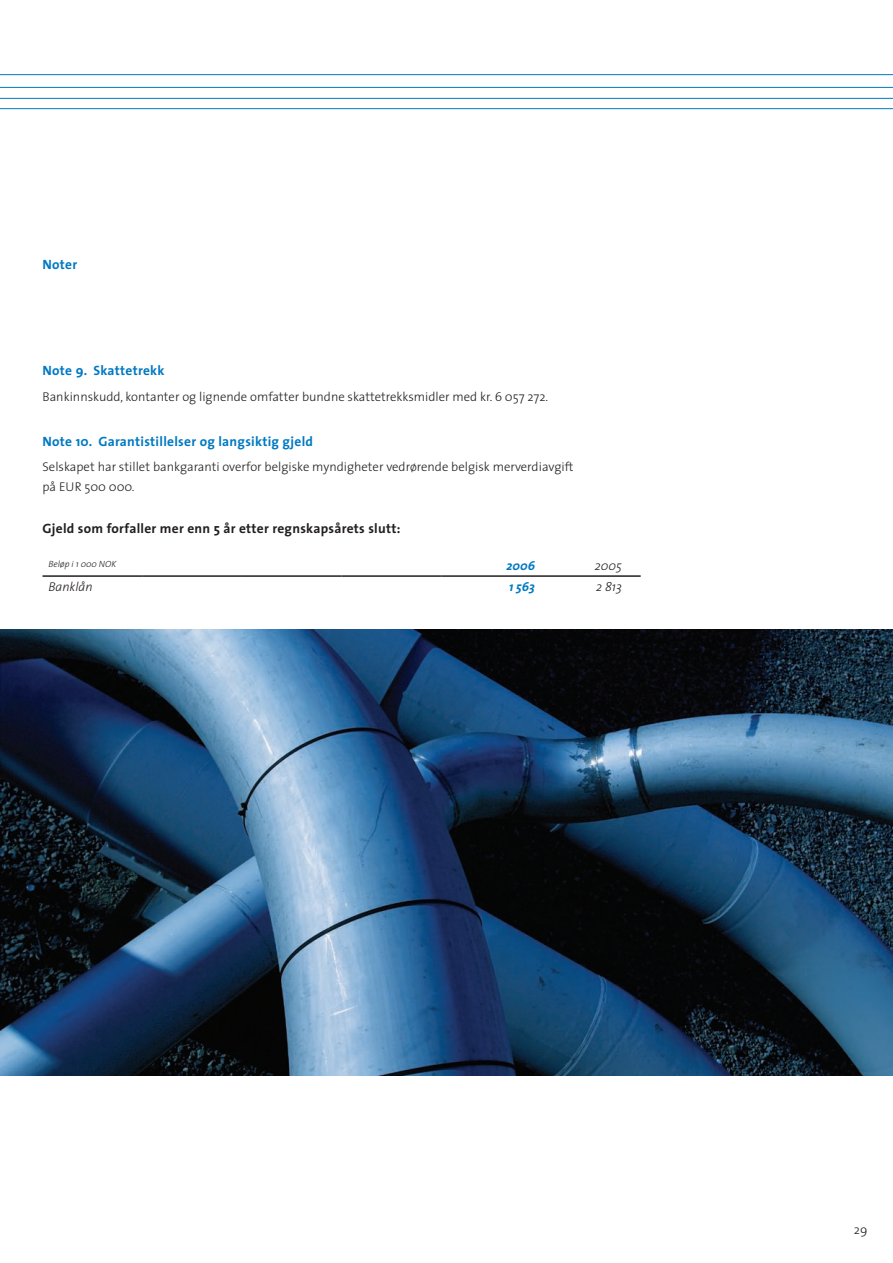
<style>
.page{position:relative;width:893px;height:1263px;background:#fff}
.page>*{position:absolute;margin:0;border:0;box-sizing:border-box;transform-origin:0 0}
.t1{font:700 13.5px "The Sans";letter-spacing:.02em;color:#0079c2}
.t2{font:700 13.5px "The Sans";letter-spacing:.005em;color:#231f20}
.t3{font:300 12.75px/19.5px "The Sans";color:#231f20}
.t4{font:italic 300 12.75px "The Sans";color:#231f20}
.t5{font:italic 700 12.75px "The Sans";color:#0079c2}
.t6{font:italic 300 9px "The Sans";color:#231f20}
</style>
<div class="page">
<img style="left:0;top:629px;width:893px;height:447px">
<svg style="left:0;top:74px;width:893px;height:36px"></svg>
<hr style="left:43px;top:575px;width:99px;height:2px;background:#231f20">
<hr style="left:142px;top:575px;width:100px;height:2px;background:#231f20">
<hr style="left:242px;top:575px;width:100px;height:2px;background:#231f20">
<hr style="left:342px;top:575px;width:99px;height:2px;background:#231f20">
<hr style="left:441px;top:575px;width:100px;height:2px;background:#231f20">
<hr style="left:541px;top:575px;width:100px;height:2px;background:#231f20">
<p class="t1" style="left:43px;top:253px;width:36px">Noter</p>
<p class="t1" style="left:43px;top:360px;width:124px">N ote 9. S kattetrekk</p>
<p class="t3" style="left:43px;top:386px;width:507px">Bankinnskudd, kontanter og lignende omfatter bundne skattetrekksmidler med kr. 6 057 272.</p>
<p class="t1" style="left:43px;top:430px;width:272px">Note 10. Garantistillelser og langsiktig gjeld</p>
<p class="t3" style="left:43px;top:457px;width:533px">Selskapet har stillet bankgaranti overfor belgiske myndigheter vedrørende belgisk merverdiavgift på EUR 500 000.</p>
<p class="t2" style="left:43px;top:517px;width:359px">Gjeld som forfaller mer enn 5 år etter regnskapsårets slutt:</p>
<p class="t6" style="left:49px;top:557px;width:69px">Beløp i 1 000 NOK</p>
<p class="t5" style="left:506px;top:555px;width:30px">2006</p>
<p class="t4" style="left:595px;top:555px;width:29px">2005</p>
<p class="t4" style="left:49px;top:577px;width:46px">Banklån</p>
<p class="t5" style="left:509px;top:576px;width:27px">1 563</p>
<p class="t4" style="left:596px;top:577px;width:27px">2 813</p>
<p class="t3" style="left:854px;top:1219px;width:15px">2 9</p>
</div>
